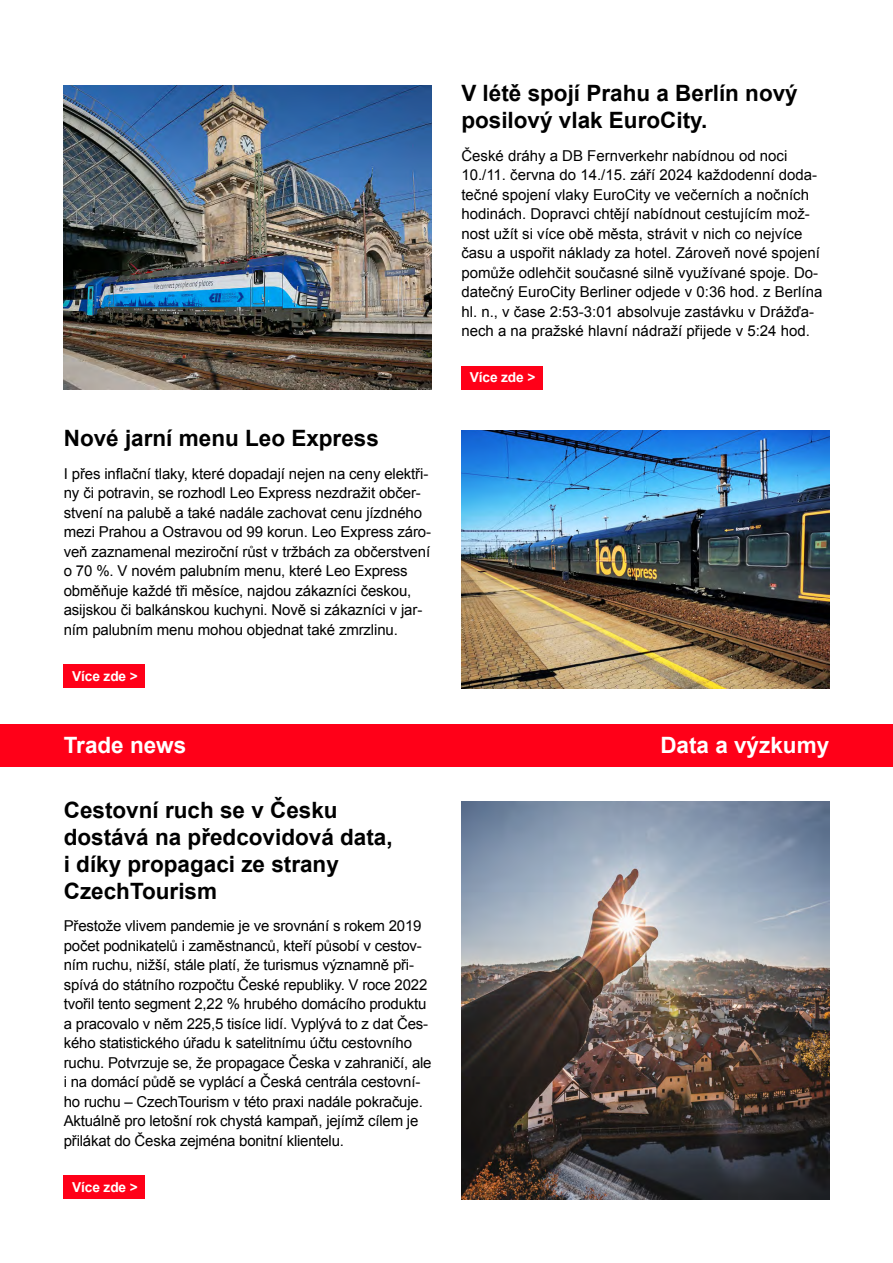
<style>
.page{position:relative;width:893px;height:1263px;background:#fff}
.page>*{position:absolute;margin:0;border:0;box-sizing:border-box;transform-origin:0 0}
.t1{font:700 22.5px/27px "Arial";color:#000}
.t2{font:700 22.5px "Arial";color:#fff}
.t3{font:15px/19.5px "Arial";letter-spacing:-.01em;color:#000}
.t4{font:700 13.65px "Arial";letter-spacing:-.01em;color:#fff}
</style>
<div class="page">
<div style="left:0;top:724px;width:893px;height:42px;background:#ff0018"></div>
<div style="left:64px;top:1175px;width:81px;height:24px;background:#ff0018"></div>
<div style="left:64px;top:664px;width:81px;height:24px;background:#ff0018"></div>
<img style="left:461px;top:430px;width:368px;height:258px">
<img style="left:64px;top:85px;width:368px;height:305px">
<div style="left:461px;top:366px;width:81px;height:24px;background:#ff0018"></div>
<img style="left:461px;top:802px;width:368px;height:397px">
<h1 class="t1" style="left:461px;top:81px;width:338px">V létě spojí Prahu a Berlín nový posilový vlak EuroCity.</h1>
<p class="t3" style="left:461px;top:146px;width:363px">České dráhy a DB Fernverkehr nabídnou od noci 10./11. června do 14./15. září 2024 každodenní doda&shy;tečné spojení vlaky EuroCity ve večerních a nočních hodinách. Dopravci chtějí nabídnout cestujícím mož&shy;nost užít si více obě města, strávit v nich co nejvíce času a uspořit náklady za hotel. Zároveň nové spojení pomůže odlehčit současné silně využívané spoje. Do&shy;datečný EuroCity Berliner odjede v 0:36 hod. z Berlína hl. n., v čase 2:53-3:01 absolvuje zastávku v Drážďa&shy;nech a na pražské hlavní nádraží přijede v 5:24 hod.</p>
<h1 class="t1" style="left:64px;top:426px;width:317px">Nové jarní menu Leo Express</h1>
<p class="t3" style="left:64px;top:464px;width:369px">I přes inflační tlaky, které dopadají nejen na ceny elektři&shy;ny či potravin, se rozhodl Leo Express nezdražit občer&shy;stvení na palubě a také nadále zachovat cenu jízdného mezi Prahou a Ostravou od 99 korun. Leo Express záro&shy;veň zaznamenal meziroční růst v tržbách za občerstvení o 70 %. V novém palubním menu, které Leo Express obměňuje každé tři měsíce, najdou zákazníci českou, asijskou či balkánskou kuchyni. Nově si zákazníci v jar&shy;ním palubním menu mohou objednat také zmrzlinu.</p>
<p class="t4" style="left:72px;top:667px;width:67px">Více zde &gt;</p>
<p class="t4" style="left:470px;top:369px;width:67px">Více zde &gt;</p>
<h1 class="t2" style="left:64px;top:730px;width:124px">Trade news</h1>
<h1 class="t2" style="left:660px;top:730px;width:170px">Data a výzkumy</h1>
<h1 class="t1" style="left:64px;top:797px;width:330px">Cestovní ruch se v Česku dostává na předcovidová data, i díky propagaci ze strany<br>CzechTourism</h1>
<p class="t3" style="left:64px;top:916px;width:369px">Přestože vlivem pandemie je ve srovnání s rokem 2019 počet podnikatelů i zaměstnanců, kteří působí v cestov&shy;ním ruchu, nižší, stále platí, že turismus významně při&shy;spívá do státního rozpočtu České republiky. V roce 2022 tvořil tento segment 2,22 % hrubého domácího produktu a pracovalo v něm 225,5 tisíce lidí. Vyplývá to z dat Čes&shy;kého statistického úřadu k satelitnímu účtu cestovního ruchu. Potvrzuje se, že propagace Česka v zahraničí, ale i na domácí půdě se vyplácí a Česká centrála cestovní&shy;ho ruchu – CzechTourism v této praxi nadále pokračuje.<br>Aktuálně pro letošní rok chystá kampaň, jejímž cílem je přilákat do Česka zejména bonitní klientelu.</p>
<p class="t4" style="left:72px;top:1178px;width:67px">Více zde &gt;</p>
</div>
